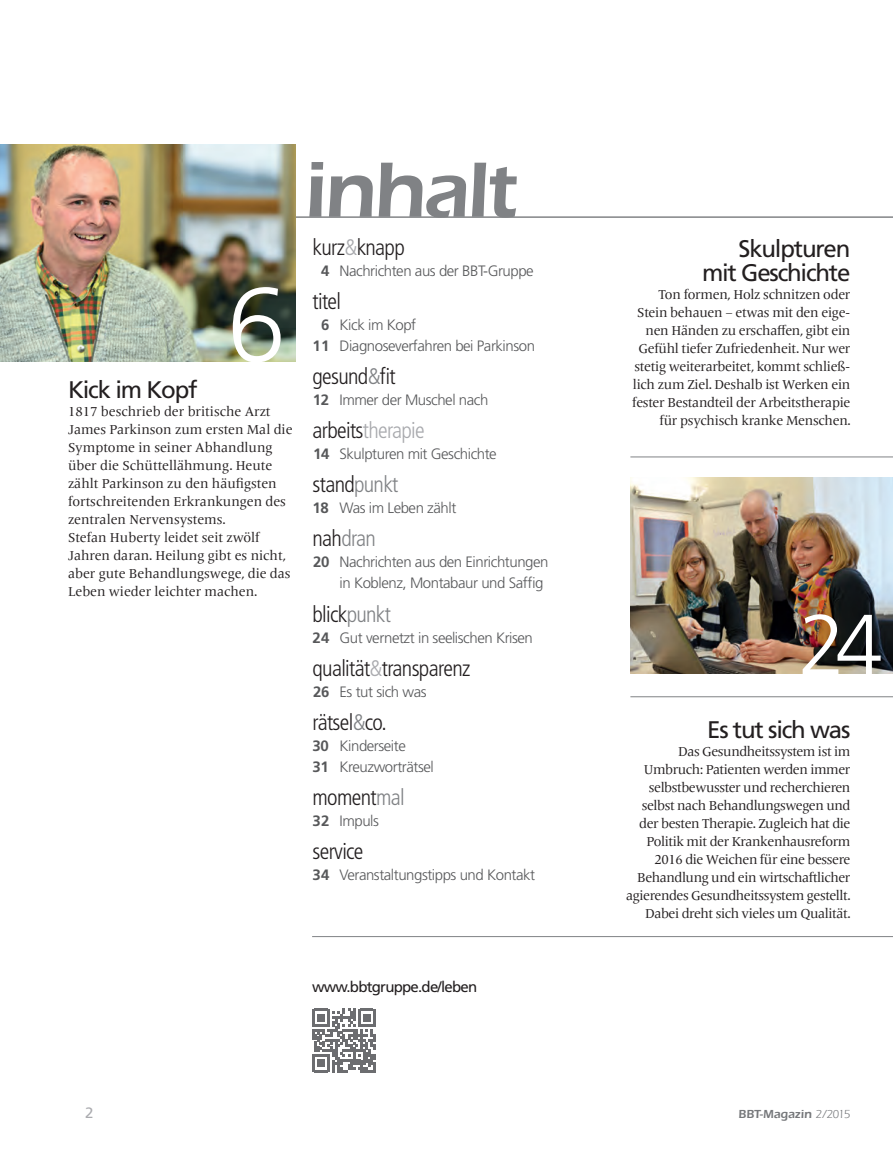
<style>
.page{position:relative;width:893px;height:1149px;background:#fff}
.page>*{position:absolute;margin:0;border:0;box-sizing:border-box;transform-origin:0 0}
.Headline_25_24{font:300 105.75px "Frutiger";color:#fff}
.Headline_25_24-2{font:300 85.35px "Frutiger";color:#fff}
.Fließtext_9_12{font:600 81px "ITC Eras LT";letter-spacing:-.03em;color:#808285}
.in-vz_light_versal_2{font:24px/24px "Frutiger";letter-spacing:-.05em;color:#231f20;text-align:right}
.in-vz_light_condense{font:300 condensed 22.5px "Frutiger LT Pro";letter-spacing:-.03em;color:#231f20}
.in-vz_light_14_21{font:300 condensed 22.5px "Frutiger LT Pro";letter-spacing:-.03em;color:#231f20}
.in-vz_light_condense-2{font:300 condensed 22.5px "Frutiger LT Pro";letter-spacing:-.03em;color:#a8a9ad}
.in-vz_light_condense-3{font:300 condensed 22.5px "Frutiger LT Pro";letter-spacing:-.03em;color:#808285}
.in-vz_light_14_21-2{font:300 15px/21px "Frutiger";letter-spacing:-.03em;color:#57585a}
.in-vz_light_condense-4{font:300 15px "Frutiger";letter-spacing:-.03em;color:#57585a}
.in-vz_light_versal_2-2{font:15px "Frutiger";letter-spacing:-.05em;color:#231f20}
.Fließtext_9_12-2{font:15px "Frutiger";color:#aaabaf}
.in-vz_light_versal_2-3{font:13.5px/18px "Frutiger Serif LT Pro";letter-spacing:-.02em;color:#231f20;text-align:right}
.in-vz_light_versal_2-4{font:13.5px/18px "Frutiger Serif LT Pro";color:#231f20}
.t1{font:600 12px "ITC Eras LT";color:#76787b}
.s1{color:#a8a9ad}
.s2{font-weight:700}
.s3{color:#808285}
.s4{color:#231f20}
.s5{color:#aaabaf}
.s6{font-weight:400}
</style>
<div class="page">
<hr style="left:312px;top:935px;width:581px;height:1px;background:#808285">
<svg style="left:312px;top:1008px;width:64px;height:63px"></svg>
<hr style="left:630px;top:456px;width:263px;height:1px;background:#808285">
<hr style="left:630px;top:696px;width:263px;height:1px;background:#808285">
<img style="left:630px;top:477px;width:263px;height:196px">
<hr style="left:0;top:217px;width:893px;height:1px;background:#808285">
<img style="left:0;top:145px;width:295px;height:216px">
<p class="Headline_25_24" style="left:227px;top:265px;width:60px">6</p>
<p class="in-vz_light_versal_2" style="left:68px;top:377px;width:131px">Kick im Kopf</p>
<p class="in-vz_light_versal_2-4" style="left:68px;top:402px;width:226px">1817 beschrieb der britische Arzt<br>James Parkinson zum ersten Mal die<br>Symptome in seiner Abhandlung über die Schüttellähmung. Heute zählt Parkinson zu den häufigsten fortschreitenden Erkrankungen des zentralen Nervensystems.</p>
<p class="in-vz_light_versal_2-4" style="left:68px;top:528px;width:224px">Stefan Huberty leidet seit zwölf Jahren daran. Heilung gibt es nicht, aber gute Behandlungswege, die das Leben wieder leichter machen.</p>
<p class="Fließtext_9_12" style="left:304px;top:143px;width:214px">inhalt</p>
<p class="in-vz_light_condense" style="left:313px;top:234px;width:94px">kurz<span class="s1">&amp;</span>knapp</p>
<p class="in-vz_light_14_21-2" style="left:321px;top:260px;width:214px"><span class="s2">4</span> Nachrichten aus der BBT-Gruppe</p>
<p class="in-vz_light_condense" style="left:313px;top:288px;width:30px">titel</p>
<p class="in-vz_light_14_21-2" style="left:321px;top:314px;width:97px"><span class="s2">6</span> Kick im Kopf</p>
<p class="in-vz_light_14_21-2" style="left:313px;top:335px;width:224px"><span class="s2">11</span> Diagnoseverfahren bei Parkinson</p>
<p class="in-vz_light_condense" style="left:313px;top:363px;width:85px">gesund<span class="s3">&amp;</span>fit</p>
<p class="in-vz_light_14_21-2" style="left:313px;top:389px;width:177px"><span class="s2">12</span> Immer der Muschel nach</p>
<p class="in-vz_light_condense-2" style="left:313px;top:417px;width:114px"><span class="s4">arbeits</span>therapie</p>
<p class="in-vz_light_condense-4" style="left:313px;top:445px;width:185px"><span class="s2">14</span> Skulpturen mit Geschichte</p>
<p class="in-vz_light_condense" style="left:313px;top:471px;width:88px">stand<span class="s3">punkt</span></p>
<p class="in-vz_light_14_21-2" style="left:313px;top:497px;width:145px"><span class="s2">18</span> Was im Leben zählt</p>
<p class="in-vz_light_condense-3" style="left:313px;top:525px;width:65px"><span class="s4">nah</span>dran</p>
<p class="in-vz_light_14_21-2" style="left:340px;top:551px;width:210px;text-indent:-26px"><span class="s2">20</span> Nachrichten aus den Einrichtungen in Koblenz, Montabaur und Saffig</p>
<p class="in-vz_light_14_21" style="left:313px;top:600px;width:80px">blick<span class="s3">punkt</span></p>
<p class="in-vz_light_14_21-2" style="left:313px;top:626px;width:222px"><span class="s2">24</span> Gut vernetzt in seelischen Krisen</p>
<p class="in-vz_light_condense" style="left:313px;top:654px;width:160px">qualität<span class="s5">&amp;</span>transparenz</p>
<p class="in-vz_light_14_21-2" style="left:313px;top:680px;width:115px"><span class="s2">26</span> Es tut sich was</p>
<p class="in-vz_light_14_21" style="left:313px;top:708px;width:76px">rätsel<span class="s3">&amp;</span>co.</p>
<p class="in-vz_light_14_21-2" style="left:313px;top:734px;width:95px"><span class="s2">30</span> Kinderseite</p>
<p class="in-vz_light_14_21-2" style="left:313px;top:755px;width:123px"><span class="s2">31</span> Kreuzworträtsel</p>
<p class="in-vz_light_14_21" style="left:313px;top:783px;width:94px">moment<span class="s3">mal</span></p>
<p class="in-vz_light_14_21-2" style="left:313px;top:809px;width:68px"><span class="s2">32</span> Impuls</p>
<p class="in-vz_light_14_21" style="left:313px;top:837px;width:52px">service</p>
<p class="in-vz_light_14_21-2" style="left:313px;top:863px;width:224px"><span class="s2">34</span> Veranstaltungstipps und Kontakt</p>
<p class="in-vz_light_versal_2-2" style="left:312px;top:977px;width:167px">www.bbtgruppe.de/leben</p>
<p class="in-vz_light_versal_2" style="left:702px;top:236px;width:150px">Skulpturen mit Geschichte</p>
<p class="in-vz_light_versal_2-3" style="left:632px;top:285px;width:220px">Ton formen, Holz schnitzen oder Stein behauen – etwas mit den eige&shy;nen Händen zu erschaffen, gibt ein Gefühl tiefer Zufriedenheit. Nur wer stetig weiterarbeitet, kommt schließ&shy;lich zum Ziel. Deshalb ist Werken ein fester Bestandteil der Arbeitstherapie für psychisch kranke Menschen.</p>
<p class="Headline_25_24-2" style="left:798px;top:596px;width:86px">24</p>
<p class="in-vz_light_versal_2" style="left:707px;top:717px;width:145px">Es tut sich was</p>
<p class="in-vz_light_versal_2-3" style="left:626px;top:742px;width:226px">Das Gesundheitssystem ist im Umbruch: Patienten werden immer selbstbewusster und recherchieren selbst nach Behandlungswegen und der besten Therapie. Zugleich hat die Politik mit der Krankenhausreform 2016 die Weichen für eine bessere Behandlung und ein wirtschaftlicher agierendes Gesundheitssystem gestellt.<br>Dabei dreht sich vieles um Qualität.</p>
<p class="Fließtext_9_12-2" style="left:85px;top:1103px;width:10px">2</p>
<p class="t1" style="left:739px;top:1106px;width:113px">BBT-Magazin <span class="s6">2/2015</span></p>
</div>
